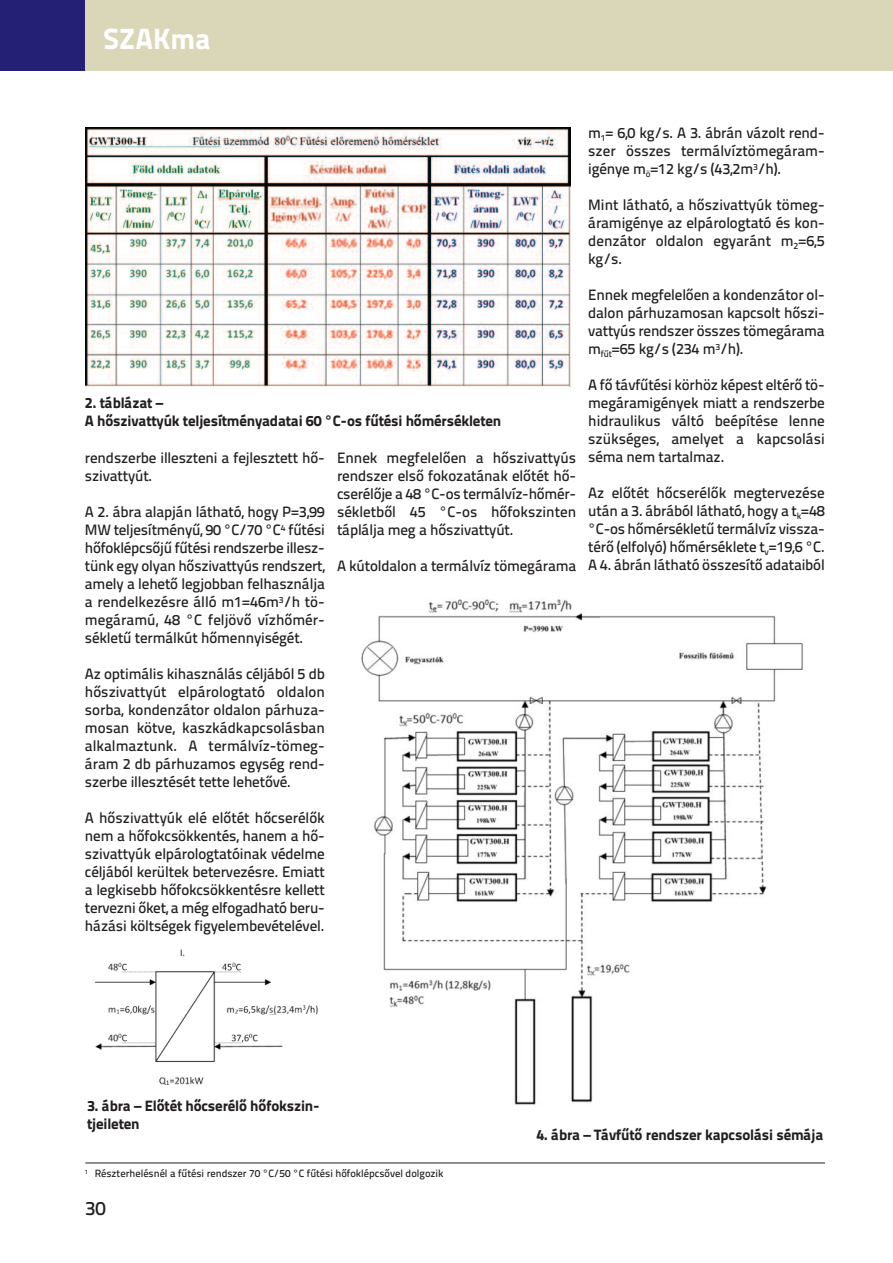
<style>
.page{position:relative;width:893px;height:1263px;background:#fff}
.page>*{position:absolute;margin:0;border:0;box-sizing:border-box;transform-origin:0 0}
.t1{font:29.25px "Titillium Text Heavvy";color:#fff}
.t2{font:500 19.5px "Titillium Text";color:#231f20}
.t3{font:500 15px/18px "Titillium Text";letter-spacing:-.01em;color:#231f20;text-align:justify}
.t4{font:15px/18px "Titillium Text Heavvy";letter-spacing:-.01em;color:#231f20}
.t5{font:500 10.5px "Titillium Text";color:#231f20}
</style>
<div class="page">
<div style="left:0;top:0;width:893px;height:71px;background:#d9d7b7"></div>
<div style="left:0;top:0;width:85px;height:71px;background:#242076"></div>
<img style="left:85px;top:127px;width:485px;height:260px">
<img style="left:94px;top:949px;width:224px;height:136px">
<img style="left:361px;top:598px;width:442px;height:507px">
<hr style="left:85px;top:1163px;width:740px;height:1px;background:#231f20">
<h1 class="t1" style="left:103px;top:29px;width:109px">SZAKma</h1>
<p class="t4" style="left:85px;top:396px;width:418px">2. táblázat –<br>A hőszivattyúk teljesítményadatai 60 °C-os fűtési hőmérsékleten</p>
<p class="t3" style="left:85px;top:450px;width:241px">rendszerbe illeszteni a fejlesztett hő&shy;szivattyút.</p>
<p class="t3" style="left:85px;top:504px;width:241px">A 2. ábra alapján látható, hogy P=3,99<br>MW teljesítményű, 90 °C/70 °C<sup>4</sup> fűtési hőfoklépcsőjű fűtési rendszerbe illesz&shy;tünk egy olyan hőszivattyús rendszert, amely a lehető legjobban felhasználja a rendelkezésre álló m1=46m<sup>3</sup>/h tö&shy;megáramú, 48 °C feljövő vízhőmér&shy;sékletű termálkút hőmennyiségét.</p>
<p class="t3" style="left:85px;top:666px;width:241px">Az optimális kihasználás céljából 5 db hőszivattyút elpárologtató oldalon sorba, kondenzátor oldalon párhuza&shy;mosan kötve, kaszkádkapcsolásban alkalmaztunk. A termálvíz-tömeg&shy;áram 2 db párhuzamos egység rend&shy;szerbe illesztését tette lehetővé.</p>
<p class="t3" style="left:85px;top:810px;width:241px">A hőszivattyúk elé előtét hőcserélők nem a hőfokcsökkentés, hanem a hő&shy;szivattyúk elpárologtatóinak védelme céljából kerültek betervezésre. Emiatt a legkisebb hőfokcsökkentésre kellett tervezni őket, a még elfogadható beru&shy;házási költségek figyelembevételével.</p>
<p class="t3" style="left:337px;top:450px;width:241px">Ennek megfelelően a hőszivattyús rendszer első fokozatának előtét hő&shy;cserélője a 48 °C-os termálvíz-hőmér&shy;sékletből 45 °C-os hőfokszinten táplálja meg a hőszivattyút.</p>
<p class="t3" style="left:337px;top:558px;width:241px">A kútoldalon a termálvíz tömegárama</p>
<p class="t3" style="left:588px;top:126px;width:238px">m<sub>1</sub>= 6,0 kg/s. A 3. ábrán vázolt rend&shy;szer összes termálvíztömegáram&shy;igénye m<sub>ö</sub>=12 kg/s (43,2m<sup>3</sup>/h).</p>
<p class="t3" style="left:588px;top:198px;width:238px">Mint látható, a hőszivattyúk tömeg&shy;áramigénye az elpárologtató és kon&shy;denzátor oldalon egyaránt m<sub>2</sub>=6,5 kg/s.</p>
<p class="t3" style="left:588px;top:288px;width:238px">Ennek megfelelően a kondenzátor ol&shy;dalon párhuzamosan kapcsolt hőszi&shy;vattyús rendszer összes tömegárama m<sub>fűt</sub>=65 kg/s (234 m<sup>3</sup>/h).</p>
<p class="t3" style="left:588px;top:378px;width:238px">A fő távfűtési körhöz képest eltérő tö&shy;megáramigények miatt a rendszerbe hidraulikus váltó beépítése lenne szükséges, amelyet a kapcsolási séma nem tartalmaz.</p>
<p class="t3" style="left:588px;top:486px;width:238px">Az előtét hőcserélők megtervezése után a 3. ábrából látható, hogy a t<sub>k</sub>=48 °C-os hőmérsékletű termálvíz vissza&shy;térő (elfolyó) hőmérséklete t<sub>v</sub>=19,6 °C.<br>A 4. ábrán látható összesítő adataiból</p>
<p class="t4" style="left:87px;top:1099px;width:234px">3. ábra – Előtét hőcserélő hőfokszin&shy;tjeileten</p>
<p class="t5" style="left:85px;top:1170px;width:360px"><sup>1</sup> Részterhelésnél a fűtési rendszer 70 °C/50 °C fűtési hőfoklépcsővel dolgozik</p>
<h2 class="t2" style="left:85px;top:1201px;width:22px">30</h2>
<p class="t4" style="left:536px;top:1127px;width:288px">4. ábra – Távfűtő rendszer kapcsolási sémája</p>
</div>
